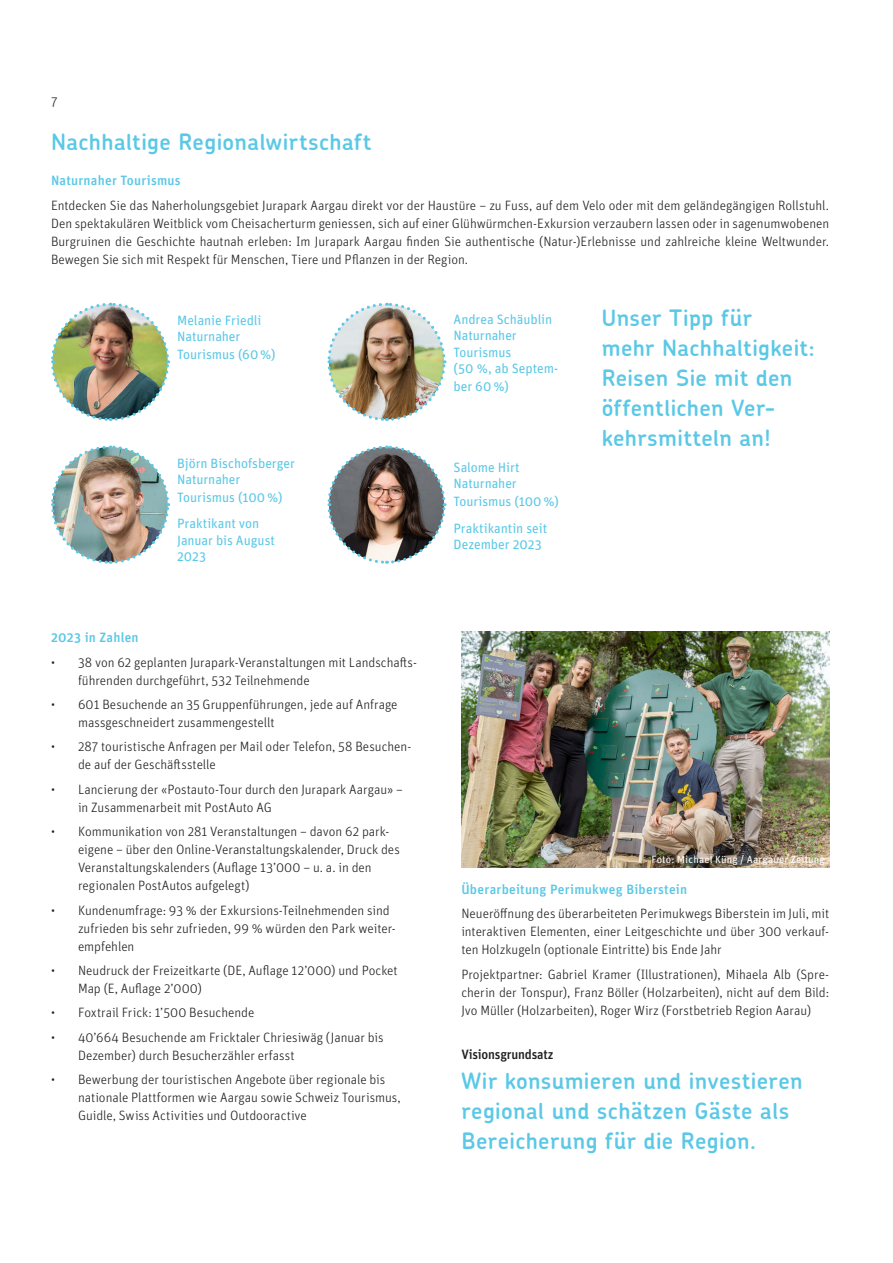
<style>
.page{position:relative;width:893px;height:1263px;background:#fff}
.page>*{position:absolute;margin:0;border:0;box-sizing:border-box;transform-origin:0 0}
._01_ZWISCHENTITEL_Unit{font:600 22.5px/30px "Chevin";letter-spacing:.02em;color:#5ac8e6}
._01_TITEL_INHALT_Chevin{font:600 22.5px/30px "Chevin";letter-spacing:.02em;color:#5ac8e6}
._01_LAUFTEXT_Unit{font:300 13.5px/18px "Unit OT";letter-spacing:-.005em;color:#231f20}
._00_RÜCKSEITE_Unit{font:13.5px/16.2px "Unit OT";letter-spacing:-.005em;color:#5ac8e6}
._01_ZWISCHENTITEL_Unit-2{font:500 13.5px "Unit OT";letter-spacing:.015em;color:#5ac8e6}
._01_TITEL_INHALT_Chevin-2{font:500 13.5px "Unit OT";letter-spacing:-.01em;color:#231f20}
._01_LEAD2_UnitSLab{font:10.5px "Unit OT";letter-spacing:.015em;color:#fff}
</style>
<div class="page">
<img style="left:461px;top:631px;width:368px;height:236px">
<img style="left:51px;top:302px;width:120px;height:119px">
<img style="left:327px;top:302px;width:120px;height:119px">
<img style="left:51px;top:445px;width:120px;height:119px">
<img style="left:327px;top:445px;width:120px;height:119px">
<p class="_01_LAUFTEXT_Unit" style="left:51px;top:93px;width:8px">7</p>
<p class="_01_ZWISCHENTITEL_Unit" style="left:51px;top:127px;width:322px">Nachhaltige Regionalwirtschaft</p>
<p class="_01_ZWISCHENTITEL_Unit-2" style="left:51px;top:172px;width:131px">Naturnaher Tourismus</p>
<p class="_01_LAUFTEXT_Unit" style="left:51px;top:196px;width:780px;text-align:justify">Entdecken Sie das Naherholungsgebiet Jurapark Aargau direkt vor der Haustüre – zu Fuss, auf dem Velo oder mit dem geländegängigen Rollstuhl.<br>Den spektakulären Weitblick vom Cheisacherturm geniessen, sich auf einer Glühwürmchen-Exkursion verzaubern lassen oder in sagenumwobenen Burgruinen die Geschichte hautnah erleben: Im Jurapark Aargau finden Sie authentische (Natur-)Erlebnisse und zahlreiche kleine Weltwunder.<br>Bewegen Sie sich mit Respekt für Menschen, Tiere und Pflanzen in der Region.</p>
<p class="_00_RÜCKSEITE_Unit" style="left:177px;top:312px;width:86px">Melanie Friedli<br>Naturnaher</p>
<p class="_00_RÜCKSEITE_Unit" style="left:177px;top:346px;width:100px">Tourismus (60%)</p>
<p class="_00_RÜCKSEITE_Unit" style="left:177px;top:454px;width:119px">Björn Bischofsberger<br>Naturnaher</p>
<p class="_00_RÜCKSEITE_Unit" style="left:177px;top:489px;width:107px">Tourismus (100%)</p>
<p class="_00_RÜCKSEITE_Unit" style="left:177px;top:515px;width:99px">Praktikant von<br>Januar bis August<br>2023</p>
<p class="_01_ZWISCHENTITEL_Unit-2" style="left:51px;top:629px;width:89px">2023 in Zahlen</p>
<p class="_01_LAUFTEXT_Unit" style="left:78px;top:653px;width:340px;text-indent:-27px">• 38 von 62 geplanten Jurapark-Veranstaltungen mit Landschafts&shy;führenden durchgeführt, 532 Teilnehmende</p>
<p class="_01_LAUFTEXT_Unit" style="left:78px;top:695px;width:321px;text-indent:-27px">• 601 Besuchende an 35 Gruppenführungen, jede auf Anfrage massgeschneidert zusammengestellt</p>
<p class="_01_LAUFTEXT_Unit" style="left:78px;top:738px;width:335px;text-indent:-27px">• 287 touristische Anfragen per Mail oder Telefon, 58 Besuchen&shy;de auf der Geschäftsstelle</p>
<p class="_01_LAUFTEXT_Unit" style="left:78px;top:780px;width:327px;text-indent:-27px">• Lancierung der «Postauto-Tour durch den Jurapark Aargau» – in Zusammenarbeit mit PostAuto AG</p>
<p class="_01_LAUFTEXT_Unit" style="left:78px;top:822px;width:323px;text-indent:-27px">• Kommunikation von 281 Veranstaltungen – davon 62 park&shy;eigene – über den Online-Veranstaltungskalender, Druck des Veranstaltungskalenders (Auflage 13’000 – u. a. in den regionalen PostAutos aufgelegt)</p>
<p class="_01_LAUFTEXT_Unit" style="left:78px;top:901px;width:319px;text-indent:-27px">• Kundenumfrage: 93 % der Exkursions-Teilnehmenden sind zufrieden bis sehr zufrieden, 99 % würden den Park weiter&shy;empfehlen</p>
<p class="_01_LAUFTEXT_Unit" style="left:78px;top:961px;width:321px;text-indent:-27px">• Neudruck der Freizeitkarte (DE, Auflage 12’000) und Pocket<br>Map (E, Auflage 2’000)</p>
<p class="_01_LAUFTEXT_Unit" style="left:51px;top:1004px;width:205px">• Foxtrail Frick: 1’500 Besuchende</p>
<p class="_01_LAUFTEXT_Unit" style="left:78px;top:1028px;width:307px;text-indent:-27px">• 40’664 Besuchende am Fricktaler Chriesiwäg (Januar bis<br>Dezember) durch Besucherzähler erfasst</p>
<p class="_01_LAUFTEXT_Unit" style="left:78px;top:1070px;width:324px;text-indent:-27px">• Bewerbung der touristischen Angebote über regionale bis nationale Plattformen wie Aargau sowie Schweiz Tourismus,<br>Guidle, Swiss Activities und Outdooractive</p>
<p class="_00_RÜCKSEITE_Unit" style="left:453px;top:311px;width:106px">Andrea Schäublin<br>Naturnaher<br>Tourismus<br>(50 %, ab Septem-</p>
<p class="_00_RÜCKSEITE_Unit" style="left:453px;top:378px;width:57px">ber 60%)</p>
<p class="_00_RÜCKSEITE_Unit" style="left:453px;top:459px;width:68px">Salome Hirt<br>Naturnaher</p>
<p class="_00_RÜCKSEITE_Unit" style="left:453px;top:493px;width:107px">Tourismus (100%)</p>
<p class="_00_RÜCKSEITE_Unit" style="left:453px;top:520px;width:95px">Praktikantin seit<br>Dezember 2023</p>
<p class="_01_ZWISCHENTITEL_Unit" style="left:602px;top:302px;width:215px">Unser Tipp für<br>mehr Nachhaltigkeit:<br>Reisen Sie mit den öffentlichen Ver&shy;kehrsmitteln an!</p>
<p class="_01_LEAD2_UnitSLab" style="left:651px;top:853px;width:175px">Foto: Michael Küng / Aargauer Zeitung</p>
<p class="_01_ZWISCHENTITEL_Unit-2" style="left:461px;top:880px;width:227px">Überarbeitung Perimukweg Biberstein</p>
<p class="_01_LAUFTEXT_Unit" style="left:461px;top:904px;width:369px;text-align:justify">Neueröffnung des überarbeiteten Perimukwegs Biberstein im Juli, mit interaktiven Elementen, einer Leitgeschichte und über 300 verkauf&shy;ten Holzkugeln (optionale Eintritte) bis Ende Jahr</p>
<p class="_01_LAUFTEXT_Unit" style="left:461px;top:965px;width:369px;text-align:justify">Projektpartner: Gabriel Kramer (Illustrationen), Mihaela Alb (Spre&shy;cherin der Tonspur), Franz Böller (Holzarbeiten), nicht auf dem Bild:<br>Jvo Müller (Holzarbeiten), Roger Wirz (Forstbetrieb Region Aarau)</p>
<p class="_01_TITEL_INHALT_Chevin-2" style="left:461px;top:1045px;width:94px">Visionsgrundsatz</p>
<p class="_01_TITEL_INHALT_Chevin" style="left:461px;top:1065px;width:343px">Wir konsumieren und investieren regional und schätzen Gäste als<br>Bereicherung für die Region.</p>
</div>
